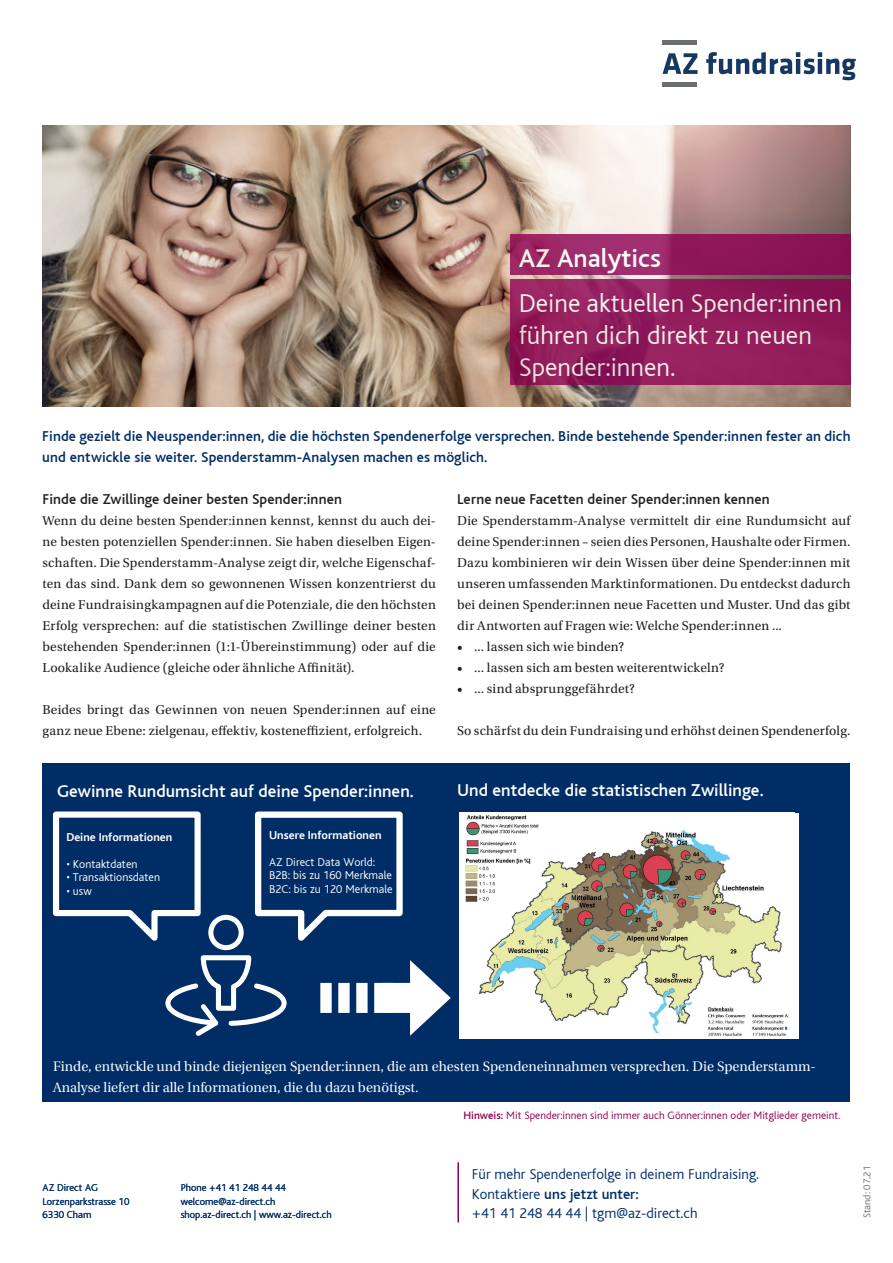
<style>
.page{position:relative;width:893px;height:1263px;background:#fff}
.page>*{position:absolute;margin:0;border:0;box-sizing:border-box;transform-origin:0 0}
.t1{font:300 27px/32.4px "Bliss";color:#fff}
.t2{font:500 27px "Bliss";color:#fff}
.t3{font:500 18px "Bliss";color:#fff}
.t4{font:500 15px/21px "Bliss";letter-spacing:.005em;color:#002d66}
.t5{font:300 15px/19.5px "Bliss";color:#002d66}
.t6{font:500 15px "Bliss";letter-spacing:.01em;color:#231f20}
.t7{font:13.5px/21px "Utopia Std";letter-spacing:.01em;color:#231f20;text-align:justify}
.t8{font:13.5px/21px "Utopia";color:#fff}
.t9{font:300 12px/13.5px "Bliss";color:#fff}
.t10{font:700 12px "Bliss";color:#fff}
.t11{font:300 11.25px "Bliss";color:#8d0052}
.t12{font:300 10.5px/13.5px "Bliss";color:#002d66}
.t13{font:300 10.5px "Bliss";color:#717275}
.s1{font-weight:500}
</style>
<div class="page">
<div style="left:43px;top:763px;width:807px;height:333px;background:#002d66"></div>
<svg style="left:53px;top:811px;width:148px;height:130px"></svg>
<svg style="left:255px;top:811px;width:148px;height:130px"></svg>
<div style="left:208px;top:915px;width:36px;height:35px;border:5px solid #fff;border-radius:50%"></div>
<svg style="left:165px;top:955px;width:122px;height:81px"></svg>
<img style="left:42px;top:125px;width:808px;height:281px">
<img style="left:460px;top:813px;width:334px;height:225px">
<svg style="left:510px;top:279px;width:340px;height:106px;background:#911c5b"></svg>
<svg style="left:510px;top:234px;width:340px;height:41px;background:#941e5f"></svg>
<div style="left:43px;top:1051px;width:807px;height:50px;background:#002d66"></div>
<svg style="left:663px;top:52px;width:193px;height:28px"></svg>
<hr style="left:663px;top:40px;width:34px;height:4px;background:#6b6e6f">
<hr style="left:663px;top:83px;width:34px;height:4px;background:#6b6e6f">
<div style="left:374px;top:983px;width:50px;height:30px;background:#fff"></div>
<svg style="left:410px;top:960px;width:41px;height:76px"></svg>
<div style="left:320px;top:983px;width:12px;height:30px;background:#fff"></div>
<div style="left:338px;top:983px;width:12px;height:30px;background:#fff"></div>
<div style="left:356px;top:983px;width:12px;height:30px;background:#fff"></div>
<hr style="left:457px;top:1163px;width:2px;height:59px;background:#8d0052">
<h1 class="t2" style="left:519px;top:244px;width:144px">AZ Analytics</h1>
<h1 class="t1" style="left:519px;top:287px;width:325px">Deine aktuellen Spender:innen führen dich direkt zu neuen<br>Spender:innen.</h1>
<p class="t4" style="left:42px;top:426px;width:810px">Finde gezielt die Neuspender:innen, die die höchsten Spendenerfolge versprechen. Binde bestehende Spender:innen fester an dich und entwickle sie weiter. Spenderstamm-Analysen machen es möglich.</p>
<p class="t6" style="left:457px;top:492px;width:314px">Lerne neue Facetten deiner Spender:innen kennen</p>
<p class="t7" style="left:457px;top:511px;width:395px">Die Spenderstamm-Analyse vermittelt dir eine Rundumsicht auf deine Spender:innen – seien dies Personen, Haushalte oder Firmen.<br>Dazu kombinieren wir dein Wissen über deine Spender:innen mit unseren umfassenden Marktinformationen. Du entdeckst dadurch bei deinen Spender:innen neue Facetten und Muster. Und das gibt dir Antworten auf Fragen wie: Welche Spender:innen ...</p>
<p class="t7" style="left:457px;top:637px;width:168px">• ... lassen sich wie binden?</p>
<p class="t7" style="left:457px;top:658px;width:269px">• ... lassen sich am besten weiterentwickeln?</p>
<p class="t7" style="left:457px;top:679px;width:179px">• ... sind absprunggefährdet?</p>
<p class="t7" style="left:457px;top:721px;width:395px">So schärfst du dein Fundraising und erhöhst deinen Spendenerfolg.</p>
<p class="t6" style="left:43px;top:492px;width:301px">Finde die Zwillinge deiner besten Spender:innen</p>
<p class="t7" style="left:43px;top:511px;width:395px">Wenn du deine besten Spender:innen kennst, kennst du auch dei&shy;ne besten potenziellen Spender:innen. Sie haben dieselben Eigen&shy;schaften. Die Spenderstamm-Analyse zeigt dir, welche Eigenschaf&shy;ten das sind. Dank dem so gewonnenen Wissen konzentrierst du deine Fundraisingkampagnen auf die Potenziale, die den höchsten Erfolg versprechen: auf die statistischen Zwillinge deiner besten bestehenden Spender:innen (1:1-Übereinstimmung) oder auf die Lookalike Audience (gleiche oder ähnliche Affinität).</p>
<p class="t7" style="left:43px;top:700px;width:395px">Beides bringt das Gewinnen von neuen Spender:innen auf eine ganz neue Ebene: zielgenau, effektiv, kosteneffizient, erfolgreich.</p>
<h2 class="t3" style="left:57px;top:782px;width:358px">Gewinne Rundumsicht auf deine Spender:innen.</h2>
<p class="t10" style="left:66px;top:831px;width:108px">Deine Informationen</p>
<p class="t9" style="left:66px;top:857px;width:73px">• Kontaktdaten</p>
<p class="t9" style="left:66px;top:871px;width:95px">• Transaktionsdaten</p>
<p class="t9" style="left:66px;top:884px;width:27px">• usw</p>
<p class="t10" style="left:269px;top:828px;width:114px">Unsere Informationen</p>
<p class="t9" style="left:269px;top:855px;width:125px">AZ Direct Data World:<br>B2B: bis zu 160 Merkmale<br>B2C: bis zu 120 Merkmale</p>
<h2 class="t3" style="left:457px;top:781px;width:308px">Und entdecke die statistischen Zwillinge.</h2>
<p class="t8" style="left:53px;top:1056px;width:764px">Finde, entwickle und binde diejenigen Spender:innen, die am ehesten Spendeneinnahmen versprechen. Die Spenderstamm-<br>Analyse liefert dir alle Informationen, die du dazu benötigst.</p>
<p class="t11" style="left:463px;top:1110px;width:379px"><span class="s1">Hinweis:</span> Mit Spender:innen sind immer auch Gönner:innen oder Mitglieder gemeint.</p>
<p class="t12" style="left:43px;top:1181px;width:88px">AZ Direct AG<br>Lorzenparkstrasse 10<br>6330 Cham</p>
<p class="t12" style="left:181px;top:1181px;width:153px">Phone +41 41 248 44 44 welcome@az-direct.ch shop.az-direct.ch | www.az-direct.ch</p>
<p class="t5" style="left:472px;top:1165px;width:289px">Für mehr Spendenerfolge in deinem Fundraising.<br>Kontaktiere <span class="s1">uns jetzt unter:<br></span>+41 41 248 44 44 | tgm@az-direct.ch</p>
<p class="t13" style="left:861px;top:1218px;width:54px;rotate:-90deg">Stand: 07.21</p>
</div>
